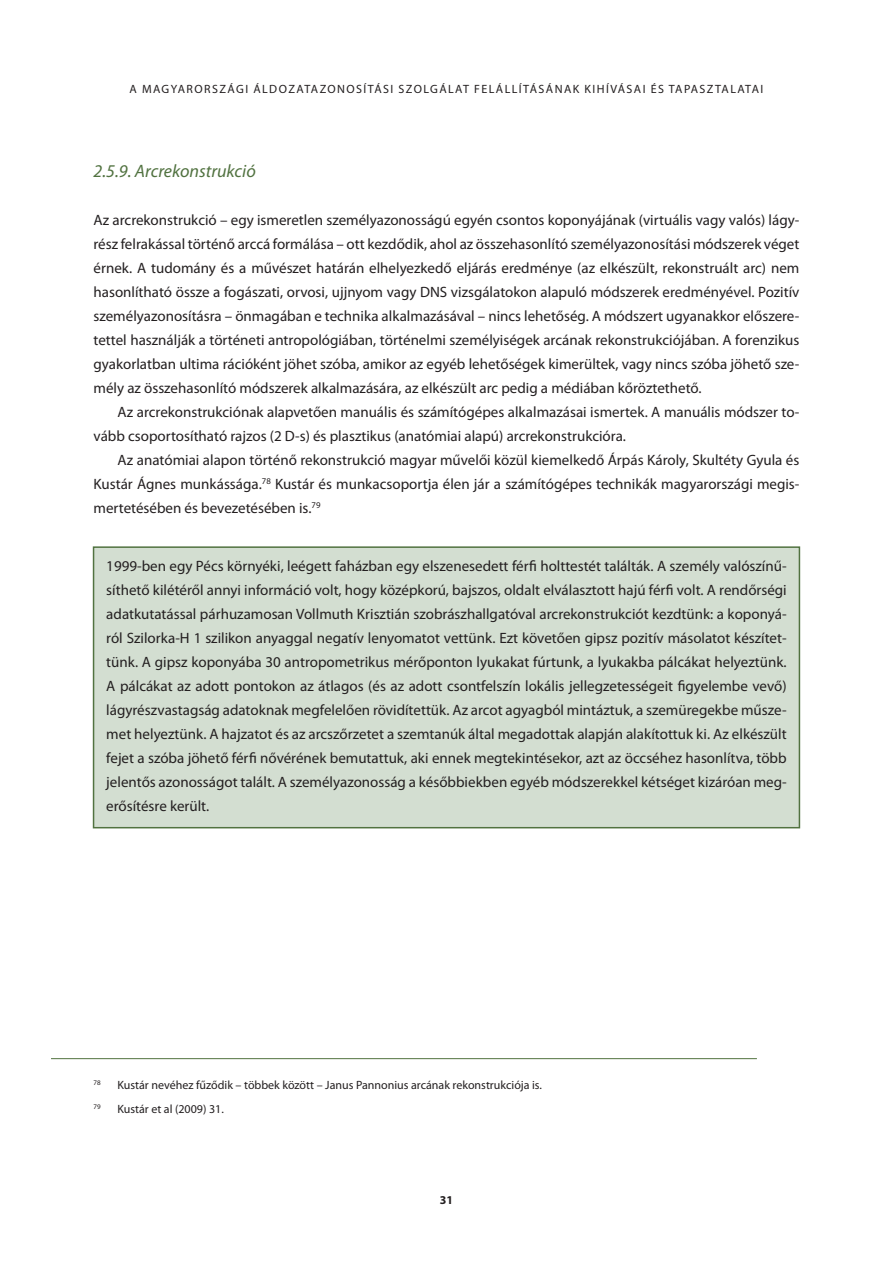
<style>
.page{position:relative;width:893px;height:1263px;background:#fff}
.page>*{position:absolute;margin:0;border:0;box-sizing:border-box;transform-origin:0 0}
.t1{font:italic 18px "Myriad Pro";color:#517240}
.t2{font:15px/24px "Myriad Pro";color:#231f20;text-align:justify}
.t3{font:12px "Myriad Pro";color:#231f20}
.t4{font:12px "Myriad Pro";letter-spacing:.12em;color:#231f20}
.t5{font:700 12px "Myriad Pro";color:#231f20}
.t6{font:7.05px "Myriad Pro";color:#231f20}
</style>
<div class="page">
<div style="left:94px;top:547px;width:705px;height:281px;background:#d3ded1"></div>
<div style="left:93px;top:546px;width:707px;height:282px;border:2px solid #517240"></div>
<hr style="left:51px;top:1058px;width:706px;height:1px;background:#517240">
<p class="t4" style="left:130px;top:82px;width:635px">A MAGYARORSZÁGI ÁLDOZATAZONOSÍTÁSI SZOLGÁLAT FELÁLLÍTÁSÁNAK KIHÍVÁSAI ÉS TAPASZTALATAI</p>
<p class="t1" style="left:94px;top:160px;width:164px">2.5.9. Arcrekonstrukció</p>
<p class="t2" style="left:94px;top:208px;width:707px">Az arcrekonstrukció – egy ismeretlen személyazonosságú egyén csontos koponyájának (virtuális vagy valós) lágy&shy;rész felrakással történő arccá formálása – ott kezdődik, ahol az összehasonlító személyazonosítási módszerek véget érnek. A tudomány és a művészet határán elhelyezkedő eljárás eredménye (az elkészült, rekonstruált arc) nem hasonlítható össze a fogászati, orvosi, ujjnyom vagy DNS vizsgálatokon alapuló módszerek eredményével. Pozitív személyazonosításra – önmagában e technika alkalmazásával – nincs lehetőség. A módszert ugyanakkor előszere&shy;tettel használják a történeti antropológiában, történelmi személyiségek arcának rekonstrukciójában. A forenzikus gyakorlatban ultima rációként jöhet szóba, amikor az egyéb lehetőségek kimerültek, vagy nincs szóba jöhető sze&shy;mély az összehasonlító módszerek alkalmazására, az elkészült arc pedig a médiában kőröztethető.</p>
<p class="t2" style="left:94px;top:400px;width:707px;text-indent:24px">Az arcrekonstrukciónak alapvetően manuális és számítógépes alkalmazásai ismertek. A manuális módszer to&shy;vább csoportosítható rajzos (2 D-s) és plasztikus (anatómiai alapú) arcrekonstrukcióra.</p>
<p class="t2" style="left:94px;top:448px;width:707px;text-indent:24px">Az anatómiai alapon történő rekonstrukció magyar művelői közül kiemelkedő Árpás Károly, Skultéty Gyula és Kustár Ágnes munkássága.<sup>78</sup> Kustár és munkacsoportja élen jár a számítógépes technikák magyarországi megis&shy;mertetésében és bevezetésében is.<sup>79</sup></p>
<p class="t2" style="left:106px;top:554px;width:682px">1999-ben egy Pécs környéki, leégett faházban egy elszenesedett férfi holttestét találták. A személy valószínű&shy;síthető kilétéről annyi információ volt, hogy középkorú, bajszos, oldalt elválasztott hajú férfi volt. A rendőrségi adatkutatással párhuzamosan Vollmuth Krisztián szobrászhallgatóval arcrekonstrukciót kezdtünk: a koponyá&shy;ról Szilorka-H 1 szilikon anyaggal negatív lenyomatot vettünk. Ezt követően gipsz pozitív másolatot készítet&shy;tünk. A gipsz koponyába 30 antropometrikus mérőponton lyukakat fúrtunk, a lyukakba pálcákat helyeztünk.<br>A pálcákat az adott pontokon az átlagos (és az adott csontfelszín lokális jellegzetességeit figyelembe vevő) lágyrészvastagság adatoknak megfelelően rövidítettük. Az arcot agyagból mintáztuk, a szemüregekbe műsze&shy;met helyeztünk. A hajzatot és az arcszőrzetet a szemtanúk által megadottak alapján alakítottuk ki. Az elkészült fejet a szóba jöhető férfi nővérének bemutattuk, aki ennek megtekintésekor, azt az öccséhez hasonlítva, több jelentős azonosságot talált. A személyazonosság a későbbiekben egyéb módszerekkel kétséget kizáróan meg&shy;erősítésre került.</p>
<p class="t6" style="left:94px;top:1078px;width:9px">78</p>
<p class="t3" style="left:117px;top:1078px;width:426px">Kustár nevéhez fűződik – többek között – Janus Pannonius arcának rekonstrukciója is.</p>
<p class="t6" style="left:94px;top:1102px;width:9px">79</p>
<p class="t3" style="left:117px;top:1102px;width:108px">Kustár et al (2009) 31.</p>
<p class="t5" style="left:440px;top:1192px;width:15px">31</p>
</div>
